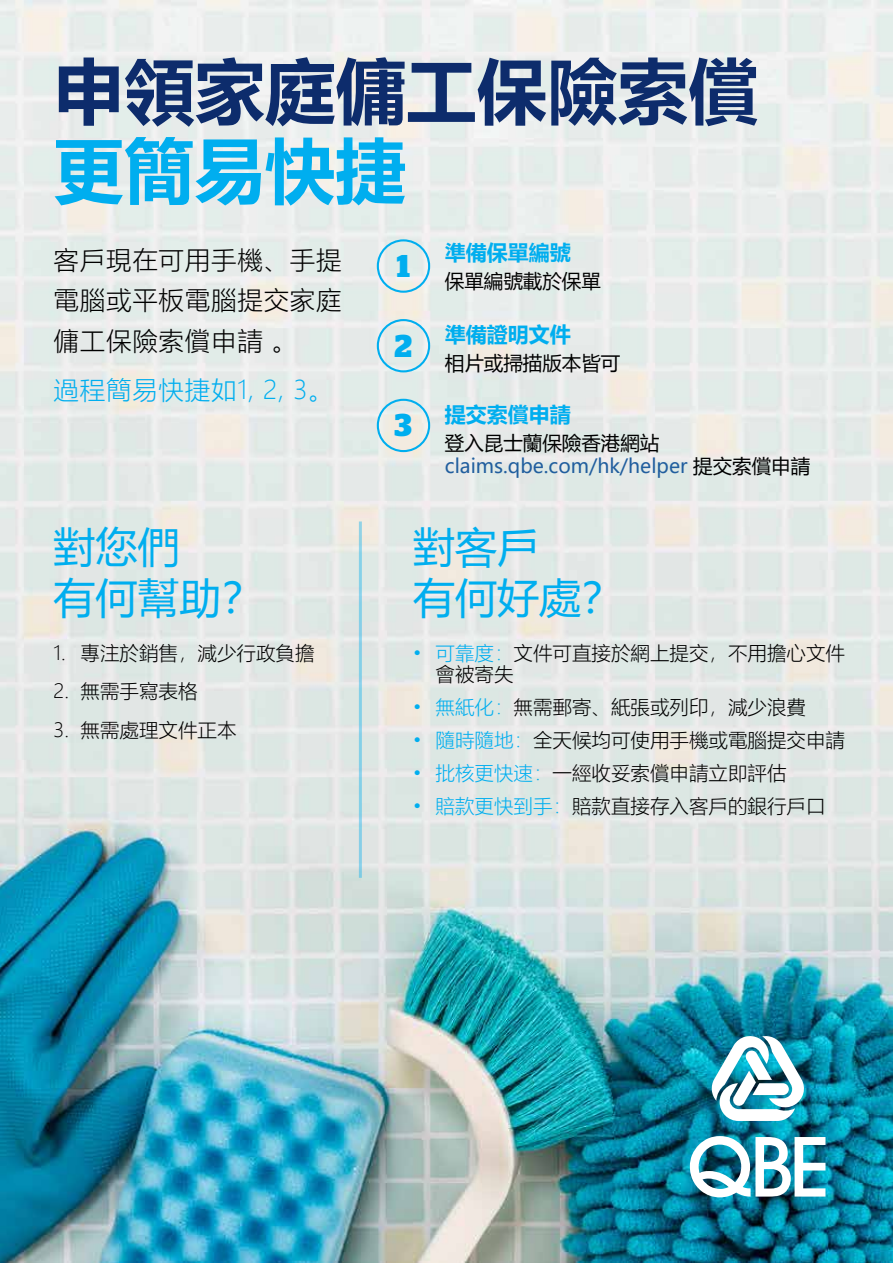
<style>
.page{position:relative;width:893px;height:1263px;background:#fff}
.page>*{position:absolute;margin:0;border:0;box-sizing:border-box;transform-origin:0 0}
.t1{font:700 70.5px "Microsoft Ya Hei";color:#0d2c6c}
.t2{font:700 70.5px "Microsoft Ya Hei";color:#00aeef}
.t3{font:42px/50.4px "Microsoft Ya Hei";color:#00aeef}
.t4{font:700 31.5px "Stag";color:#00aeef}
.t5{font:300 25.5px/40.5px "Microsoft Ya Hei";letter-spacing:.03em;color:#000;text-align:justify}
.t6{font:300 25.5px "Microsoft Ya Hei";letter-spacing:.03em;color:#00aeef}
.t7{font:700 21px "Microsoft Ya Hei";color:#00aeef}
.t8{font:300 19.5px/21px "Microsoft Ya Hei";color:#000}
.t9{font:19.5px/23.4px "Microsoft Ya Hei";color:#215e9e}
.t10{font:19.5px "Microsoft Ya Hei";color:#000}
.s1{color:#000}
.s2{color:#00aeef}
</style>
<div class="page">
<img style="left:0;top:0;width:893px;height:1263px">
<svg style="left:690px;top:1136px;width:135px;height:61px"></svg>
<img style="left:710px;top:1033px;width:97px;height:88px">
<div style="left:377px;top:239px;width:53px;height:54px;border:2px solid #00aeef;border-radius:50%"></div>
<div style="left:377px;top:319px;width:53px;height:53px;border:2px solid #00aeef;border-radius:50%"></div>
<div style="left:377px;top:399px;width:53px;height:53px;border:2px solid #00aeef;border-radius:50%"></div>
<hr style="left:359px;top:521px;width:3px;height:357px;background:#00aeef">
<h1 class="t1" style="left:54px;top:42px;width:706px">申領家庭傭工保險索償</h1>
<h1 class="t2" style="left:54px;top:121px;width:354px">更簡易快捷</h1>
<h3 class="t5" style="left:54px;top:239px;width:290px">客戶現在可用手機、手提電腦或平板電腦提交家庭傭工保險索償申請 。</h3>
<h3 class="t6" style="left:54px;top:373px;width:282px">過程簡易快捷如1, 2, 3。</h3>
<h3 class="t4" style="left:397px;top:247px;width:15px">1</h3>
<h3 class="t4" style="left:394px;top:327px;width:19px">2</h3>
<h3 class="t4" style="left:395px;top:407px;width:19px">3</h3>
<p class="t7" style="left:445px;top:238px;width:127px">準備保單編號</p>
<p class="t10" style="left:445px;top:268px;width:157px">保單編號載於保單</p>
<p class="t7" style="left:445px;top:320px;width:127px">準備證明文件</p>
<p class="t10" style="left:445px;top:350px;width:177px">相片或掃描版本皆可</p>
<p class="t7" style="left:445px;top:400px;width:127px">提交索償申請</p>
<p class="t9" style="left:445px;top:431px;width:367px"><span class="s1">登入昆士蘭保險香港網站</span>claims.qbe.com/hk/helper <span class="s1">提交索償申請</span></p>
<h2 class="t3" style="left:54px;top:521px;width:211px">對您們<br>有何幫助？</h2>
<h2 class="t3" style="left:413px;top:521px;width:211px">對客戶<br>有何好處？</h2>
<p class="t8" style="left:54px;top:642px;width:263px">1. 專注於銷售，減少行政負擔</p>
<p class="t8" style="left:54px;top:680px;width:146px">2. 無需手寫表格</p>
<p class="t8" style="left:54px;top:719px;width:185px">3. 無需處理文件正本</p>
<p class="t8" style="left:436px;top:642px;width:411px;text-indent:-23px"><span class="s2">• 可靠度：</span>文件可直接於網上提交，不用擔心文件會被寄失</p>
<p class="t8" style="left:413px;top:696px;width:395px"><span class="s2">• 無紙化：</span>無需郵寄、紙張或列印，減少浪費</p>
<p class="t8" style="left:413px;top:729px;width:434px"><span class="s2">• 隨時隨地：</span>全天候均可使用手機或電腦提交申請</p>
<p class="t8" style="left:413px;top:762px;width:375px"><span class="s2">• 批核更快速：</span>一經收妥索償申請立即評估</p>
<p class="t8" style="left:413px;top:795px;width:414px"><span class="s2">• 賠款更快到手：</span>賠款直接存入客戶的銀行戶口</p>
</div>
